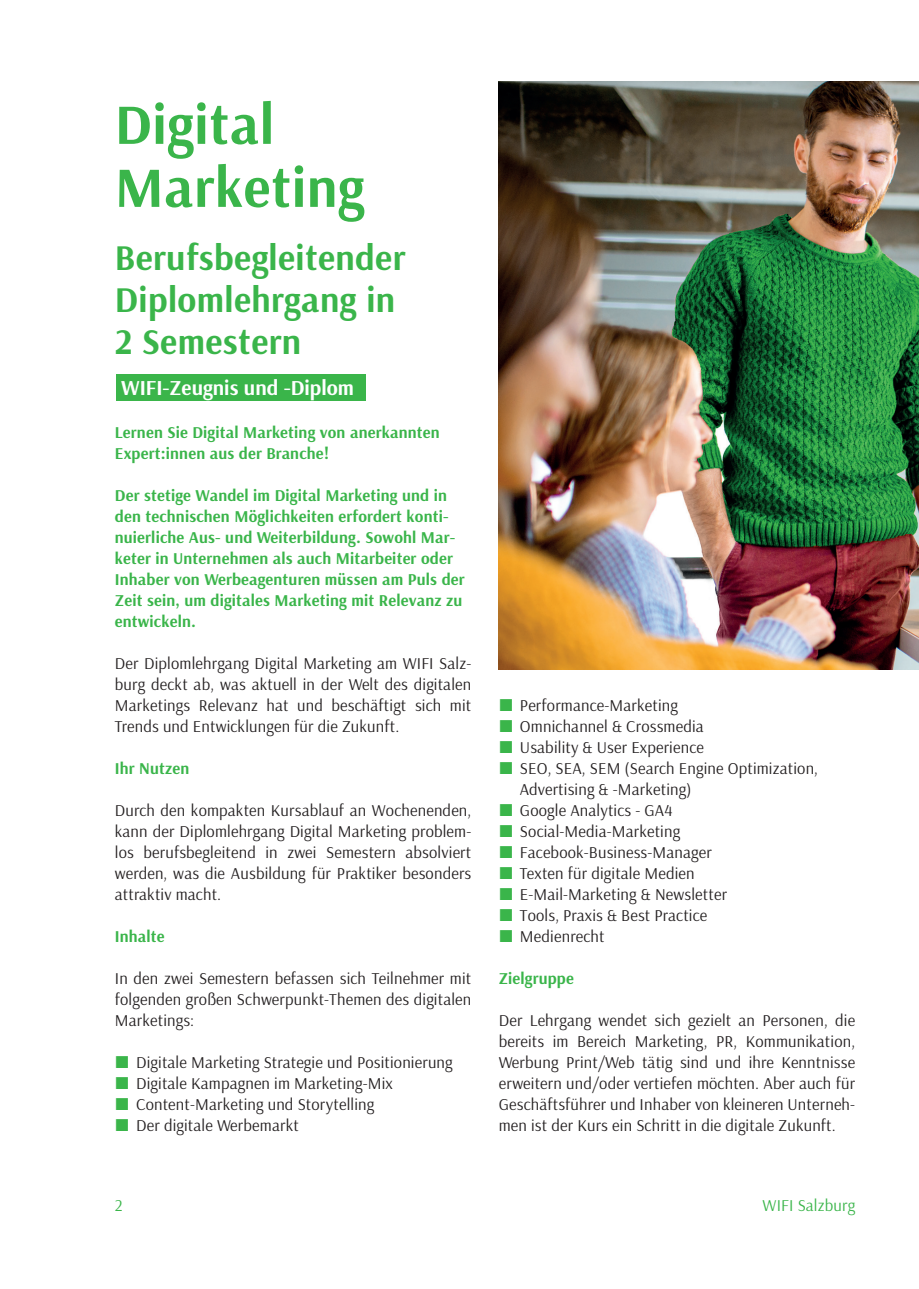
<style>
.page{position:relative;width:919px;height:1289px;background:#fff}
.page>*{position:absolute;margin:0;border:0;box-sizing:border-box;transform-origin:0 0}
.t1{font:700 57px/63px "Arsenal";letter-spacing:.01em;color:#3ab54a}
.t2{font:700 36px/42px "Arsenal";letter-spacing:.01em;color:#3ab54a}
.t3{font:700 21.15px "Arsenal";color:#fff}
.t4{font:16.5px/21px "Arsenal";letter-spacing:.01em;color:#231f20;text-align:justify}
.t5{font:700 16.5px/21px "Arsenal";letter-spacing:.01em;color:#3ab54a}
.t6{font:16.5px "Arsenal";letter-spacing:.01em;color:#3ab54a}
</style>
<div class="page">
<img style="left:498px;top:81px;width:420px;height:588px">
<div style="left:116px;top:374px;width:249px;height:26px;background:#3ab54a"></div>
<h1 class="t1" style="left:115px;top:92px;width:251px">Digital<br>Marketing</h1>
<h2 class="t2" style="left:115px;top:236px;width:292px">Berufsbegleitender<br>Diplomlehrgang in<br>2 Semestern</h2>
<p class="t3" style="left:121px;top:373px;width:234px">WIFI-Zeugnis und -Diplom</p>
<p class="t5" style="left:115px;top:421px;width:326px">Lernen Sie Digital Marketing von anerkannten<br>Expert:innen aus der Branche!</p>
<p class="t5" style="left:115px;top:484px;width:351px">Der stetige Wandel im Digital Marketing und in den technischen Möglichkeiten erfordert konti&shy;nuierliche Aus- und Weiterbildung. Sowohl Mar&shy;keter in Unternehmen als auch Mitarbeiter oder Inhaber von Werbeagenturen müssen am Puls der Zeit sein, um digitales Marketing mit Relevanz zu entwickeln.</p>
<p class="t4" style="left:115px;top:652px;width:358px">Der Diplomlehrgang Digital Marketing am WIFI Salz&shy;burg deckt ab, was aktuell in der Welt des digitalen Marketings Relevanz hat und beschäftigt sich mit Trends und Entwicklungen für die Zukunft.</p>
<p class="t5" style="left:115px;top:757px;width:76px">Ihr Nutzen</p>
<p class="t4" style="left:115px;top:799px;width:358px">Durch den kompakten Kursablauf an Wochenenden, kann der Diplomlehrgang Digital Marketing problem&shy;los berufsbegleitend in zwei Semestern absolviert werden, was die Ausbildung für Praktiker besonders attraktiv macht.</p>
<p class="t5" style="left:115px;top:925px;width:51px">Inhalte</p>
<p class="t4" style="left:115px;top:967px;width:358px">In den zwei Semestern befassen sich Teilnehmer mit folgenden großen Schwerpunkt-Themen des digitalen Marketings:</p>
<p class="t4" style="left:136px;top:1051px;width:318px;text-align:left">Digitale Marketing Strategie und Positionierung Digitale Kampagnen im Marketing-Mix Content-Marketing und Storytelling<br>Der digitale Werbemarkt</p>
<p class="t4" style="left:520px;top:694px;width:299px;text-align:left">Performance-Marketing<br>Omnichannel &amp; Crossmedia<br>Usability &amp; User Experience<br>SEO, SEA, SEM (Search Engine Optimization,<br>Advertising &amp; -Marketing)<br>Google Analytics - GA4<br>Social-Media-Marketing<br>Facebook-Business-Manager<br>Texten für digitale Medien<br>E-Mail-Marketing &amp; Newsletter<br>Tools, Praxis &amp; Best Practice<br>Medienrecht</p>
<p class="t5" style="left:498px;top:968px;width:77px">Zielgruppe</p>
<p class="t4" style="left:498px;top:1009px;width:358px">Der Lehrgang wendet sich gezielt an Personen, die bereits im Bereich Marketing, PR, Kommunikation, Werbung Print/Web tätig sind und ihre Kenntnisse erweitern und/oder vertiefen möchten. Aber auch für Geschäftsführer und Inhaber von kleineren Unterneh&shy;men ist der Kurs ein Schritt in die digitale Zukunft.</p>
<p class="t6" style="left:115px;top:1194px;width:9px">2</p>
<p class="t6" style="left:762px;top:1194px;width:94px">WIFI Salzburg</p>
</div>
